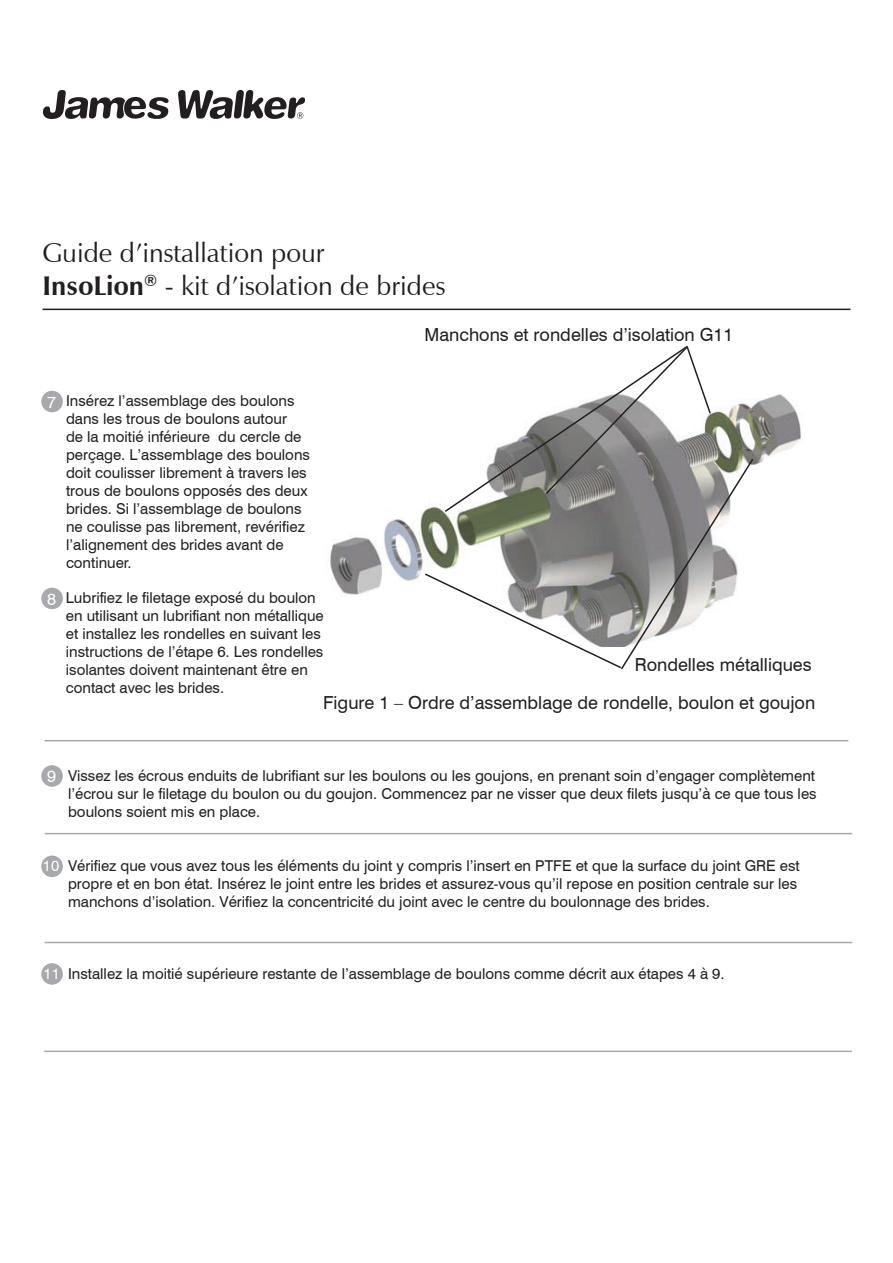
<style>
.page{position:relative;width:893px;height:1263px;background:#fff}
.page>*{position:absolute;margin:0;border:0;box-sizing:border-box;transform-origin:0 0}
.t1{font:27px/32.4px "Zapf Humanist 601 BT";color:#231f20}
.t2{font:18px/38.2px "Swiss 721 BT";color:#231f20;text-align:right}
.t3{font:16.5px "Swiss 721 BT";color:#fff}
.t4{font:16.5px "Swiss 721 BT";color:#fffef8}
.t5{font:15px/18px "Swiss 721 BT";color:#231f20}
.t6{font:15px "Swiss 721 BT";color:#fff}
.s1{font-weight:700}
</style>
<div class="page">
<hr style="left:43px;top:309px;width:807px;height:1px;background:#231f20">
<img style="left:43px;top:90px;width:262px;height:29px">
<img style="left:330px;top:394px;width:473px;height:201px">
<svg style="left:423px;top:346px;width:332px;height:324px"></svg>
<hr style="left:45px;top:740px;width:803px;height:1px;background:#a8a9ad">
<hr style="left:45px;top:833px;width:807px;height:1px;background:#a8a9ad">
<hr style="left:45px;top:942px;width:807px;height:1px;background:#a8a9ad">
<hr style="left:44px;top:1050px;width:808px;height:2px;background:#a8a9ad">
<div style="left:41px;top:391px;width:22px;height:21px;background:#a8a9ad;border-radius:50%"></div>
<div style="left:41px;top:588px;width:22px;height:21px;background:#a8a9ad;border-radius:50%"></div>
<div style="left:41px;top:765px;width:22px;height:22px;background:#a8a9ad;border-radius:50%"></div>
<div style="left:41px;top:855px;width:22px;height:22px;background:#a8a9ad;border-radius:50%"></div>
<div style="left:41px;top:963px;width:22px;height:22px;background:#a8a9ad;border-radius:50%"></div>
<h1 class="t1" style="left:43px;top:237px;width:404px">Guide d’installation pour<br><span class="s1">InsoLion</span><sup>®</sup> - kit d’isolation de brides</h1>
<p class="t2" style="left:425px;top:315px;width:310px">Manchons et rondelles d’isolation G11</p>
<p class="t4" style="left:47px;top:392px;width:11px">7</p>
<p class="t3" style="left:47px;top:589px;width:11px">8</p>
<p class="t5" style="left:66px;top:392px;width:245px">Insérez l’assemblage des boulons dans les trous de boulons autour<br>de la moitié inférieure du cercle de perçage. L’assemblage des boulons doit coulisser librement à travers les trous de boulons opposés des deux brides. Si l’assemblage de boulons ne coulisse pas librement, revérifiez l’alignement des brides avant de continuer.</p>
<p class="t5" style="left:66px;top:588px;width:259px">Lubrifiez le filetage exposé du boulon en utilisant un lubrifiant non métallique et installez les rondelles en suivant les instructions de l’étape 6. Les rondelles isolantes doivent maintenant être en contact avec les brides.</p>
<p class="t2" style="left:323px;top:645px;width:494px">Rondelles métalliques<br>Figure 1 – Ordre d’assemblage de rondelle, boulon et goujon</p>
<p class="t3" style="left:47px;top:766px;width:11px">9</p>
<p class="t6" style="left:43px;top:857px;width:18px">10</p>
<p class="t5" style="left:68px;top:766px;width:750px;text-align:justify">Vissez les écrous enduits de lubrifiant sur les boulons ou les goujons, en prenant soin d’engager complètement l’écrou sur le filetage du boulon ou du goujon. Commencez par ne visser que deux filets jusqu’à ce que tous les boulons soient mis en place.</p>
<p class="t5" style="left:68px;top:856px;width:733px">Vérifiez que vous avez tous les éléments du joint y compris l’insert en PTFE et que la surface du joint GRE est propre et en bon état. Insérez le joint entre les brides et assurez-vous qu’il repose en position centrale sur les manchons d’isolation. Vérifiez la concentricité du joint avec le centre du boulonnage des brides.</p>
<p class="t6" style="left:44px;top:964px;width:18px">11</p>
<p class="t5" style="left:68px;top:965px;width:658px">Installez la moitié supérieure restante de l’assemblage de boulons comme décrit aux étapes 4 à 9.</p>
</div>
